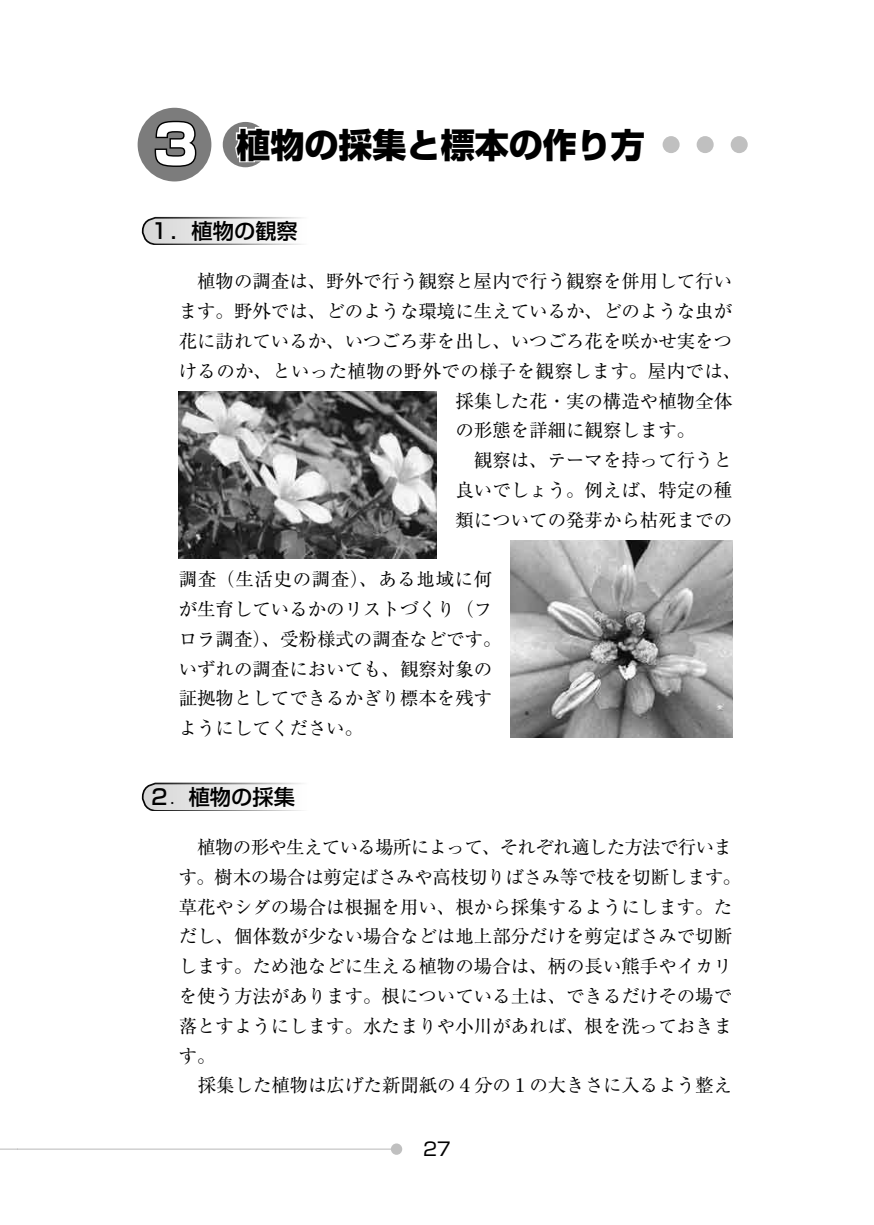
<style>
.page{position:relative;width:874px;height:1225px;background:#fff}
.page>*{position:absolute;margin:0;border:0;box-sizing:border-box;transform-origin:0 0}
.t1{font:800 34px "Shin Go Pro";color:#000}
.t2{font:500 21.2px "Shin Go Pro";color:#000}
.Body_Text{font:18.4px/29.8px "Ryumin Pro";color:#000}
.Body_Text-2{font:18.4px "Ryumin Pro";letter-spacing:.02em;color:#000}
.t3{font:18.4px "Shin Go Pro";color:#000}
.s1{font-size:53.8px;color:#fff}
.s2{font-family:"Ryumin Pro";font-weight:400;font-size:18.4px}
</style>
<div class="page">
<svg style="left:0;top:1148px;width:17px;height:1px"></svg>
<hr style="left:17px;top:1148px;width:380px;height:1px;background:#c0c0c0">
<div style="left:390px;top:1143px;width:12px;height:11px;background:#c0c0c0;border-radius:50%"></div>
<div style="left:137px;top:108px;width:74px;height:73px;background:#7c7c7c;border-radius:50%"></div>
<div style="left:223px;top:122px;width:45px;height:45px;background:#7c7c7c;border-radius:50%"></div>
<div style="left:662px;top:136px;width:17px;height:17px;background:#c0c0c0;border-radius:50%"></div>
<div style="left:696px;top:136px;width:17px;height:17px;background:#c0c0c0;border-radius:50%"></div>
<div style="left:730px;top:136px;width:17px;height:17px;background:#c0c0c0;border-radius:50%"></div>
<svg style="left:154px;top:120px;width:43px;height:47px"></svg>
<svg style="left:233px;top:122px;width:35px;height:43px"></svg>
<svg style="left:141px;top:216px;width:161px;height:28px"></svg>
<img style="left:179px;top:391px;width:258px;height:167px">
<img style="left:510px;top:540px;width:221px;height:197px">
<svg style="left:141px;top:782px;width:161px;height:29px"></svg>
<p class="t1" style="left:148px;top:118px;width:498px"><span class="s1">３</span> 植物の採集と標本の作り方</p>
<p class="t2" style="left:149px;top:214px;width:150px">１．植物の観察</p>
<p class="Body_Text" style="left:179px;top:265px;width:554px">　植物の調査は、野外で行う観察と屋内で行う観察を併用して行い</p>
<p class="Body_Text" style="left:179px;top:295px;width:554px">ます。野外では、どのような環境に生えているか、どのような虫が</p>
<p class="Body_Text" style="left:179px;top:325px;width:554px">花に訪れているか、いつごろ芽を出し、いつごろ花を咲かせ実をつ</p>
<p class="Body_Text-2" style="left:179px;top:356px;width:563px">けるのか、といった植物の野外での様子を観察します。屋内では、</p>
<p class="Body_Text" style="left:455px;top:384px;width:278px">採集した花・実の構造や植物全体</p>
<p class="Body_Text" style="left:455px;top:414px;width:241px">の形態を詳細に観察します。</p>
<p class="Body_Text" style="left:455px;top:444px;width:278px;text-align:justify;text-indent:18px">観察は、テーマを持って行うと良いでしょう。例えば、特定の種類についての発芽から枯死までの</p>
<p class="Body_Text" style="left:179px;top:563px;width:324px">調査（生活史の調査）、ある地域に何が生育しているかのリストづくり（フロラ調査）、受粉様式の調査などです。いずれの調査においても、観察対象の証拠物としてできるかぎり標本を残すようにしてください。</p>
<p class="t2" style="left:149px;top:779px;width:147px">２<span class="s2">．</span>植物の採集</p>
<p class="Body_Text" style="left:179px;top:831px;width:563px">　植物の形や生えている場所によって、それぞれ適した方法で行います。樹木の場合は剪定ばさみや高枝切りばさみ等で枝を切断します。草花やシダの場合は根掘を用い、根から採集するようにします。ただし、個体数が少ない場合などは地上部分だけを剪定ばさみで切断します。ため池などに生える植物の場合は、柄の長い熊手やイカリを使う方法があります。根についている土は、できるだけその場で落とすようにします。水たまりや小川があれば、根を洗っておきます。</p>
<p class="Body_Text" style="left:179px;top:1069px;width:554px">　採集した植物は広げた新聞紙の４分の１の大きさに入るよう整え</p>
<p class="t3" style="left:423px;top:1134px;width:29px">27</p>
</div>
